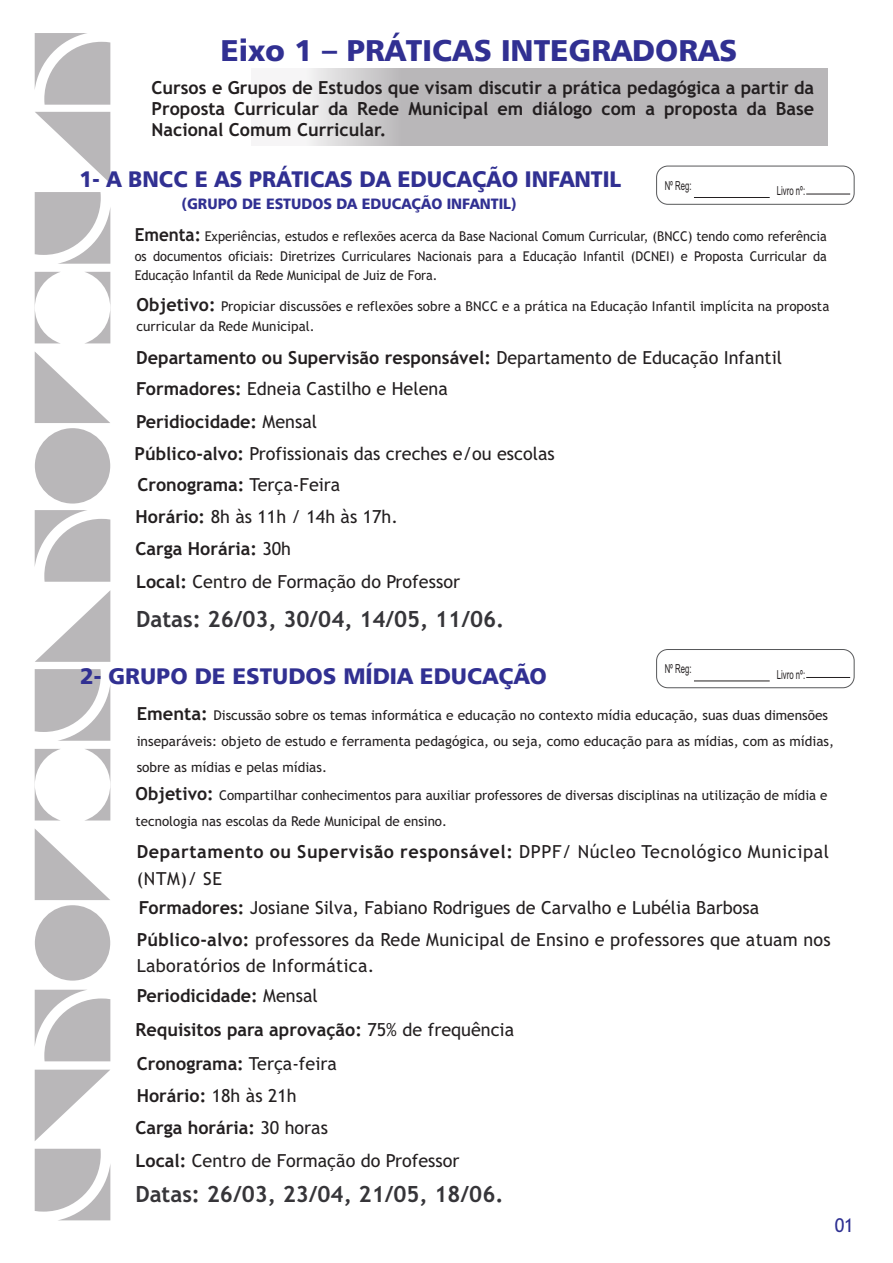
<style>
.page{position:relative;width:893px;height:1263px;background:#fff}
.page>*{position:absolute;margin:0;border:0;box-sizing:border-box;transform-origin:0 0}
.t1{font:30px "Humanist 777 BT Black B";color:#313092}
.t2{font:22.5px "Humanist 777 BT Black B";color:#313092;scale:.95 1}
.t3{font:22.5px "Humanist 777 BT Black B";color:#313092}
.t4{font:700 22.35px "Trebuchet MS";color:#363539}
.t5{font:19.05px "Trebuchet MS";color:#2e3092;scale:.96 1}
.t6{font:18px/32.4px "Trebuchet MS";color:#231f20}
.t7{font:700 18px/20.9px "Trebuchet MS";color:#231f20;text-align:justify}
.t8{font:15px "Humanist 777 BT Black B";color:#313092;scale:.95 1}
.t9{font:13.5px/25.8px "Trebuchet MS";color:#231f20}
.t10{font:13.5px/19.6px "Trebuchet MS";color:#231f20;text-align:justify;scale:.95 1}
.t11{font:12.45px "Arial";color:#231f20;scale:.63 1}
.s1{font-weight:700;font-size:18px}
.s2{font-weight:400}
.s3{font-weight:700}
</style>
<div class="page">
<svg style="left:307px;top:68px;width:521px;height:78px;background:#bebcbe"></svg>
<svg style="left:35px;top:33px;width:75px;height:72px"></svg>
<svg style="left:35px;top:272px;width:75px;height:71px"></svg>
<svg style="left:35px;top:352px;width:75px;height:71px"></svg>
<svg style="left:35px;top:192px;width:75px;height:72px"></svg>
<div style="left:35px;top:428px;width:75px;height:75px;background:#b9b7b9;border-radius:50%"></div>
<svg style="left:35px;top:510px;width:75px;height:72px"></svg>
<svg style="left:35px;top:749px;width:75px;height:71px"></svg>
<svg style="left:35px;top:829px;width:75px;height:71px"></svg>
<svg style="left:35px;top:669px;width:75px;height:72px"></svg>
<div style="left:35px;top:905px;width:75px;height:75px;background:#b9b7b9;border-radius:50%"></div>
<svg style="left:35px;top:990px;width:75px;height:71px"></svg>
<svg style="left:35px;top:1149px;width:75px;height:71px"></svg>
<svg style="left:35px;top:112px;width:75px;height:71px"></svg>
<svg style="left:35px;top:591px;width:75px;height:71px"></svg>
<svg style="left:35px;top:1070px;width:75px;height:71px"></svg>
<div style="left:656px;top:166px;width:199px;height:39px;border:1px solid #57585a;border-radius:11px"></div>
<hr style="left:694px;top:197px;width:76px;height:1px;background:#231f20">
<hr style="left:806px;top:194px;width:44px;height:1px;background:#231f20">
<div style="left:656px;top:649px;width:199px;height:39px;border:1px solid #57585a;border-radius:11px"></div>
<hr style="left:694px;top:681px;width:76px;height:1px;background:#231f20">
<hr style="left:806px;top:677px;width:44px;height:1px;background:#231f20">
<h1 class="t1" style="left:220px;top:39px;width:518px">Eixo 1 – PRÁTICAS INTEGRADORAS</h1>
<h3 class="t7" style="left:152px;top:79px;width:664px">Cursos e Grupos de Estudos que visam discutir a prática pedagógica a partir da Proposta Curricular da Rede Municipal em diálogo com a proposta da Base Nacional Comum Curricular.</h3>
<h2 class="t2" style="left:79px;top:170px;width:572px">1- A BNCC E AS PRÁTICAS DA EDUCAÇÃO INFANTIL</h2>
<p class="t11" style="left:665px;top:181px;width:44px">Nº Reg:</p>
<p class="t11" style="left:777px;top:186px;width:46px">Livro nº:</p>
<p class="t8" style="left:182px;top:198px;width:354px">(GRUPO DE ESTUDOS DA EDUCAÇÃO INFANTIL)</p>
<p class="t10" style="left:135px;top:227px;width:730px"><span class="s1">Ementa:</span> Experiências, estudos e reflexões acerca da Base Nacional Comum Curricular, (BNCC) tendo como referência os documentos oficiais: Diretrizes Curriculares Nacionais para a Educação Infantil (DCNEI) e Proposta Curricular da Educação Infantil da Rede Municipal de Juiz de Fora.</p>
<p class="t9" style="left:137px;top:298px;width:694px;line-height:20.1px"><span class="s1">Objetivo:</span> Propiciar discussões e reflexões sobre a BNCC e a prática na Educação Infantil implícita na proposta curricular da Rede Municipal.</p>
<h3 class="t7" style="left:136px;top:349px;width:647px">Departamento ou Supervisão responsável: <span class="s2">Departamento de Educação Infantil</span></h3>
<h3 class="t6" style="left:136px;top:374px;width:313px"><span class="s3">Formadores:</span> Edneia Castilho e Helena</h3>
<h3 class="t7" style="left:136px;top:413px;width:183px">Peridiocidade: <span class="s2">Mensal</span></h3>
<h3 class="t6" style="left:135px;top:439px;width:422px"><span class="s3">Público-alvo:</span> Profissionais das creches e/ou escolas</h3>
<h3 class="t6" style="left:136px;top:470px;width:326px"><span class="s3">Cronograma:</span> Terça-Feira<br><span class="s3">Horário:</span> 8h às 11h / 14h às 17h.<br><span class="s3">Carga Horária:</span> 30h<br><span class="s3">Local:</span> Centro de Formação do Professor</h3>
<h3 class="t4" style="left:136px;top:610px;width:370px">Datas: 26/03, 30/04, 14/05, 11/06.</h3>
<h2 class="t3" style="left:80px;top:667px;width:469px">2- GRUPO DE ESTUDOS MÍDIA EDUCAÇÃO</h2>
<p class="t9" style="left:137px;top:703px;width:699px"><span class="s1">Ementa:</span> Discussão sobre os temas informática e educação no contexto mídia educação, suas duas dimensões inseparáveis: objeto de estudo e ferramenta pedagógica, ou seja, como educação para as mídias, com as mídias, sobre as mídias e pelas mídias.</p>
<p class="t9" style="left:136px;top:784px;width:693px"><span class="s1">Objetivo:</span> Compartilhar conhecimentos para auxiliar professores de diversas disciplinas na utilização de mídia e tecnologia nas escolas da Rede Municipal de ensino.</p>
<h3 class="t6" style="left:137px;top:840px;width:694px;line-height:26.5px"><span class="s3">Departamento ou Supervisão responsável:</span> DPPF/ Núcleo Tecnológico Municipal (NTM)/ SE</h3>
<p class="t11" style="left:665px;top:664px;width:44px">Nº Reg:</p>
<p class="t11" style="left:777px;top:669px;width:46px">Livro nº:</p>
<h3 class="t6" style="left:139px;top:893px;width:622px"><span class="s3">Formadores:</span> Josiane Silva, Fabiano Rodrigues de Carvalho e Lubélia Barbosa</h3>
<h3 class="t6" style="left:137px;top:928px;width:696px;line-height:25.8px"><span class="s3">Público-alvo:</span> professores da Rede Municipal de Ensino e professores que atuam nos<br>Laboratórios de Informática.</h3>
<h3 class="t7" style="left:137px;top:987px;width:183px">Periodicidade: <span class="s2">Mensal</span></h3>
<h3 class="t7" style="left:136px;top:1020px;width:380px">Requisitos para aprovação: <span class="s2">75% de frequência</span></h3>
<h3 class="t7" style="left:137px;top:1055px;width:202px">Cronograma: <span class="s2">Terça-feira</span></h3>
<h3 class="t7" style="left:137px;top:1087px;width:162px">Horário: <span class="s2">18h às 21h</span></h3>
<h3 class="t7" style="left:135px;top:1118px;width:194px">Carga horária: <span class="s2">30 horas</span></h3>
<h3 class="t6" style="left:136px;top:1146px;width:325px"><span class="s3">Local:</span> Centro de Formação do Professor</h3>
<h3 class="t4" style="left:135px;top:1185px;width:370px">Datas: 26/03, 23/04, 21/05, 18/06.</h3>
<h3 class="t5" style="left:835px;top:1218px;width:22px">01</h3>
</div>
